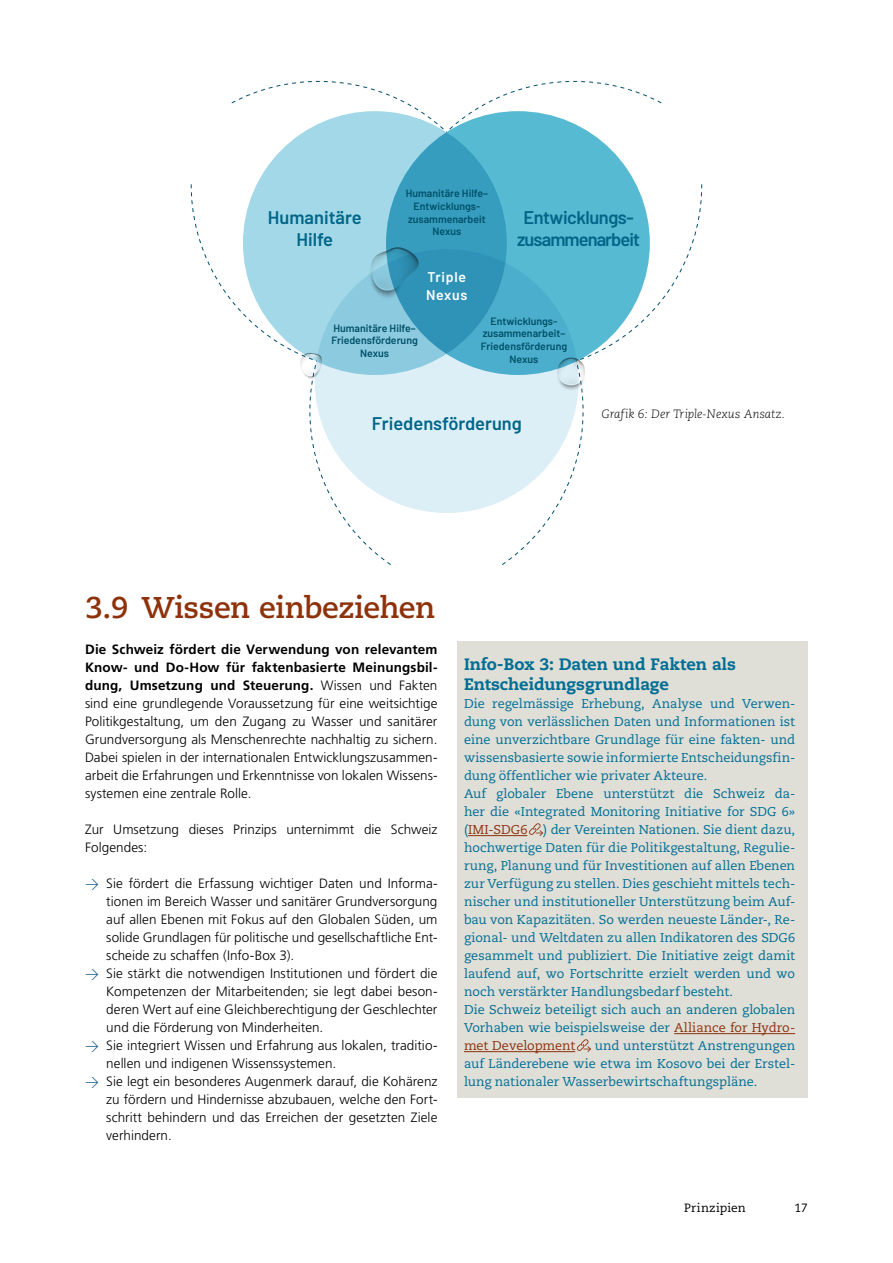
<style>
.page{position:relative;width:893px;height:1263px;background:#fff}
.page>*{position:absolute;margin:0;border:0;box-sizing:border-box;transform-origin:0 0}
._3_Zwischentitel_21p{font:700 30px "PMN Caecilia 75";letter-spacing:-.01em;color:#8e320c}
.t1{font:600 18.3px/21.9px "Barlow";color:#006588;text-align:center}
.t2{font:600 18.3px/21.9px "Barlow";letter-spacing:-.05em;color:#006588;text-align:center}
.Kastentitel{font:800 16.5px/19.5px "PMN Caecilia 85";color:#006e94}
.t3{font:600 14.1px/18.3px "Barlow";letter-spacing:.05em;color:#fff}
._4_Lauftext_9pt{font:300 13.5px/18px "Frutiger LT Pro";letter-spacing:.005em;color:#000;text-align:justify}
.Kasten{font:12.75px/18px "PMN Caecilia 55 Roman";color:#006e94;text-align:justify}
._4_Legende{font:italic 300 12px "Caecilia";color:#000}
.t4{font:12px "PMN Caecilia 55 Roman";letter-spacing:.015em;color:#000}
.t5{font:600 10.5px/12.6px "Barlow";color:#005067;text-align:center}
.s1{font-weight:700}
.s2{font-family:"DINOT";color:#004b7a}
.s3{color:#8e320c}
</style>
<div class="page">
<div style="left:315px;top:249px;width:264px;height:264px;background:#dceff7;border-radius:50%"></div>
<div style="left:386px;top:111px;width:264px;height:264px;background:#57bad3;border-radius:50%"></div>
<svg style="left:243px;top:111px;width:264px;height:264px;background:#58aeca"></svg>
<svg style="left:231px;top:81px;width:431px;height:52px"></svg>
<svg style="left:502px;top:184px;width:200px;height:381px"></svg>
<svg style="left:191px;top:184px;width:230px;height:381px"></svg>
<div style="left:457px;top:642px;width:351px;height:456px;background:#dfded7"></div>
<hr style="left:468px;top:835px;width:59px;height:1px;background:#8e320c">
<hr style="left:674px;top:1033px;width:121px;height:1px;background:#8e320c">
<hr style="left:464px;top:1051px;width:111px;height:1px;background:#8e320c">
<svg style="left:529px;top:823px;width:14px;height:13px"></svg>
<svg style="left:577px;top:1039px;width:14px;height:13px"></svg>
<p class="t1" style="left:268px;top:205px;width:95px">Humanitäre<br>Hilfe</p>
<p class="t5" style="left:406px;top:186px;width:84px">Humanitäre Hilfe–<br>Entwicklungs&shy;zusammenarbeit<br>Nexus</p>
<p class="t3" style="left:426px;top:266px;width:43px">Triple<br>Nexus</p>
<p class="t2" style="left:517px;top:205px;width:124px">Entwicklungs&shy;zusammenarbeit</p>
<p class="t5" style="left:331px;top:321px;width:88px">Humanitäre Hilfe–<br>Friedensförderung<br>Nexus</p>
<p class="t5" style="left:481px;top:314px;width:88px">Entwicklungs&shy;zusammenarbeit–<br>Friedensförderung<br>Nexus</p>
<p class="t1" style="left:372px;top:411px;width:151px">Friedensförderung</p>
<p class="_4_Legende" style="left:601px;top:407px;width:185px">Grafik 6: Der Triple-Nexus Ansatz.</p>
<p class="_3_Zwischentitel_21p" style="left:85px;top:590px;width:352px">3.9 Wissen einbeziehen</p>
<p class="_4_Lauftext_9pt" style="left:85px;top:641px;width:354px"><span class="s1">Die Schweiz fördert die Verwendung von relevantem Know- und Do-How für faktenbasierte Meinungsbil&shy;dung, Umsetzung und Steuerung.</span> Wissen und Fakten sind eine grundlegende Voraussetzung für eine weitsichtige Politikgestaltung, um den Zugang zu Wasser und sanitärer Grundversorgung als Menschenrechte nachhaltig zu sichern.<br>Dabei spielen in der internationalen Entwicklungszusammen&shy;arbeit die Erfahrungen und Erkenntnisse von lokalen Wissens&shy;systemen eine zentrale Rolle.</p>
<p class="_4_Lauftext_9pt" style="left:85px;top:821px;width:354px">Zur Umsetzung dieses Prinzips unternimmt die Schweiz<br>Folgendes:</p>
<p class="_4_Lauftext_9pt" style="left:106px;top:875px;width:333px;text-indent:-21px"><span class="s2">→</span> Sie fördert die Erfassung wichtiger Daten und Informa&shy;tionen im Bereich Wasser und sanitärer Grundversorgung auf allen Ebenen mit Fokus auf den Globalen Süden, um solide Grundlagen für politische und gesellschaftliche Ent&shy;scheide zu schaffen (Info-Box 3).</p>
<p class="_4_Lauftext_9pt" style="left:106px;top:965px;width:333px;text-indent:-21px"><span class="s2">→</span> Sie stärkt die notwendigen Institutionen und fördert die Kompetenzen der Mitarbeitenden; sie legt dabei beson&shy;deren Wert auf eine Gleichberechtigung der Geschlechter und die Förderung von Minderheiten.</p>
<p class="_4_Lauftext_9pt" style="left:106px;top:1037px;width:333px;text-indent:-21px"><span class="s2">→</span> Sie integriert Wissen und Erfahrung aus lokalen, traditio&shy;nellen und indigenen Wissenssystemen.</p>
<p class="_4_Lauftext_9pt" style="left:106px;top:1073px;width:333px;text-indent:-21px"><span class="s2">→</span> Sie legt ein besonderes Augenmerk darauf, die Kohärenz zu fördern und Hindernisse abzubauen, welche den Fort&shy;schritt behindern und das Erreichen der gesetzten Ziele verhindern.</p>
<p class="Kastentitel" style="left:464px;top:655px;width:273px">Info-Box 3: Daten und Fakten als<br>Entscheidungsgrundlage</p>
<p class="Kasten" style="left:464px;top:695px;width:333px">Die regelmässige Erhebung, Analyse und Verwen&shy;dung von verlässlichen Daten und Informationen ist eine unverzichtbare Grundlage für eine fakten- und wissensbasierte sowie informierte Entscheidungsfin&shy;dung öffentlicher wie privater Akteure.</p>
<p class="Kasten" style="left:464px;top:785px;width:333px">Auf globaler Ebene unterstützt die Schweiz da&shy;her die «Integrated Monitoring Initiative for SDG 6» (<span class="s3">IMI-SDG6</span> ) der Vereinten Nationen. Sie dient dazu, hochwertige Daten für die Politikgestaltung, Regulie&shy;rung, Planung und für Investitionen auf allen Ebenen zur Verfügung zu stellen. Dies geschieht mittels tech&shy;nischer und institutioneller Unterstützung beim Auf&shy;bau von Kapazitäten. So werden neueste Länder-, Re&shy;gional- und Weltdaten zu allen Indikatoren des SDG6 gesammelt und publiziert. Die Initiative zeigt damit laufend auf, wo Fortschritte erzielt werden und wo noch verstärkter Handlungsbedarf besteht.</p>
<p class="Kasten" style="left:464px;top:1001px;width:333px">Die Schweiz beteiligt sich auch an anderen globalen Vorhaben wie beispielsweise der <span class="s3">Alliance for Hydro&shy;met Development</span></p>
<p class="Kasten" style="left:464px;top:1037px;width:333px;text-indent:131px">und unterstützt Anstrengungen auf Länderebene wie etwa im Kosovo bei der Erstel&shy;lung nationaler Wasserbewirtschaftungspläne.</p>
<p class="t4" style="left:684px;top:1201px;width:63px">Prinzipien</p>
<p class="t4" style="left:795px;top:1201px;width:15px">17</p>
</div>
